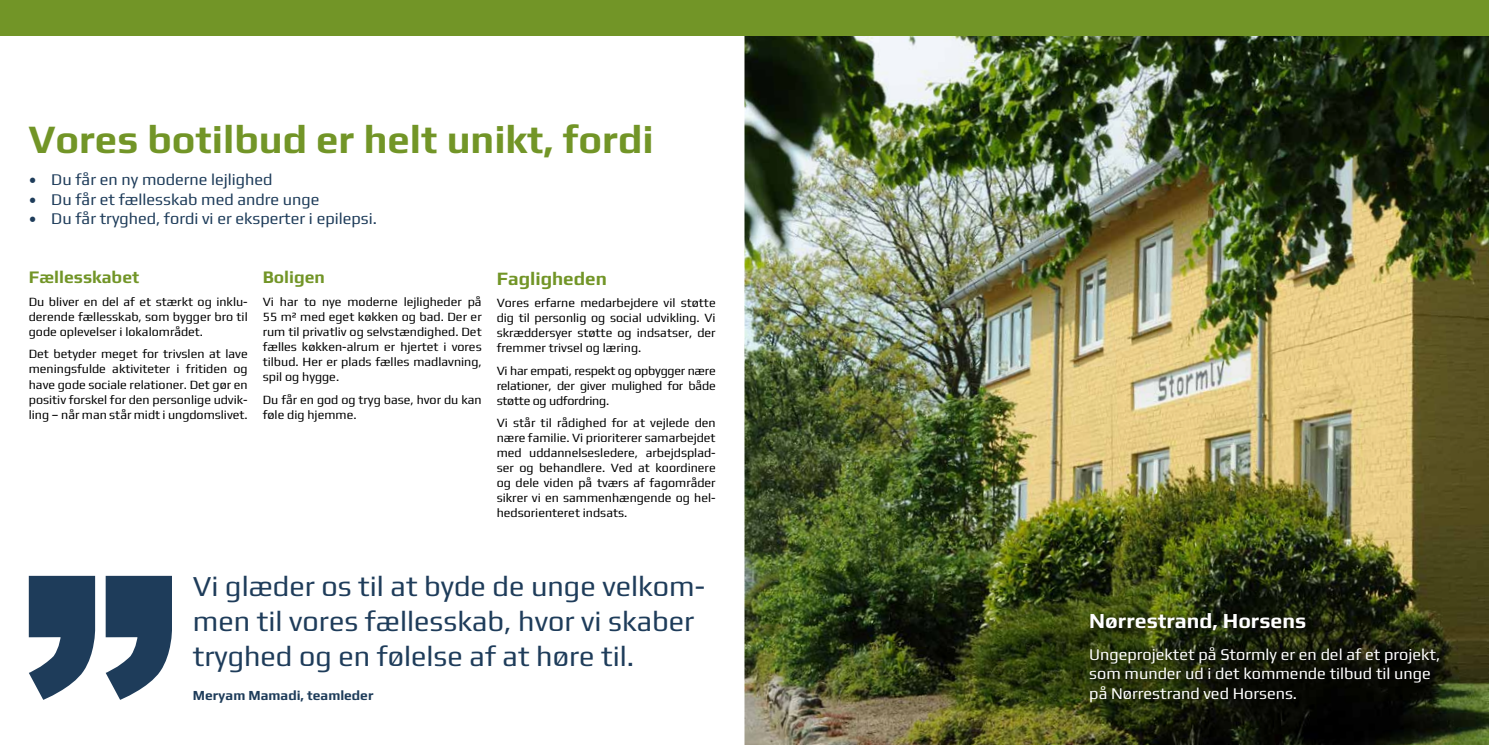
<style>
.page{position:relative;width:1489px;height:745px;background:#fff}
.page>*{position:absolute;margin:0;border:0;box-sizing:border-box;transform-origin:0 0}
.t1{font:700 40px "Play";color:#729527}
.t2{font:28.75px/34.5px "Play";color:#1e3c5a}
.t3{font:700 21.25px "Play";color:#fff}
.t4{font:700 18.75px "Play";color:#729527}
.t5{font:700 17.5px "Play";color:#729527}
.t6{font:16.25px/19.5px "Play";color:#fff}
.t7{font:16.25px "Play";color:#1e3c5a}
.t8{font:700 13.75px "Play";color:#1e3c5a}
.t9{font:12.5px/15px "Play";color:#000;text-align:justify}
</style>
<div class="page">
<img style="left:744px;top:35px;width:744px;height:709px">
<div style="left:0;top:0;width:1488px;height:35px;background:#729527"></div>
<div style="left:1085px;top:609px;width:362px;height:101px;background:#000;opacity:.75"></div>
<svg style="left:29px;top:575px;width:66px;height:124px"></svg>
<svg style="left:106px;top:575px;width:66px;height:124px"></svg>
<h1 class="t1" style="left:29px;top:124px;width:626px">Vores botilbud er helt unikt, fordi</h1>
<h3 class="t7" style="left:29px;top:173px;width:245px">• Du får en ny moderne lejlighed</h3>
<h3 class="t7" style="left:29px;top:192px;width:292px">• Du får et fællesskab med andre unge</h3>
<h3 class="t7" style="left:29px;top:212px;width:349px">• Du får tryghed, fordi vi er eksperter i epilepsi.</h3>
<h3 class="t5" style="left:29px;top:271px;width:112px">Fællesskabet</h3>
<p class="t9" style="left:29px;top:295px;width:220px">Du bliver en del af et stærkt og inklu&shy;derende fællesskab, som bygger bro til gode oplevelser i lokalområdet.</p>
<p class="t9" style="left:29px;top:347px;width:220px">Det betyder meget for trivslen at lave meningsfulde aktiviteter i fritiden og have gode sociale relationer. Det gør en positiv forskel for den personlige udvik&shy;ling – når man står midt i ungdomslivet.</p>
<h3 class="t5" style="left:263px;top:271px;width:64px">Boligen</h3>
<p class="t9" style="left:263px;top:295px;width:220px">Vi har to nye moderne lejligheder på 55 m2 med eget køkken og bad. Der er rum til privatliv og selvstændighed. Det fælles køkken-alrum er hjertet i vores tilbud. Her er plads fælles madlavning, spil og hygge.</p>
<p class="t9" style="left:263px;top:392px;width:220px">Du får en god og tryg base, hvor du kan føle dig hjemme.</p>
<h3 class="t4" style="left:496px;top:271px;width:112px">Fagligheden</h3>
<p class="t9" style="left:496px;top:296px;width:220px">Vores erfarne medarbejdere vil støtte dig til personlig og social udvikling. Vi skræddersyer støtte og indsatser, der fremmer trivsel og læring.</p>
<p class="t9" style="left:496px;top:363px;width:220px">Vi har empati, respekt og opbygger nære relationer, der giver mulighed for både støtte og udfordring.</p>
<p class="t9" style="left:496px;top:416px;width:220px">Vi står til rådighed for at vejlede den nære familie. Vi prioriterer samarbejdet med uddannelsesledere, arbejdsplad&shy;ser og behandlere. Ved at koordinere og dele viden på tværs af fagområder sikrer vi en sammenhængende og hel&shy;hedsorienteret indsats.</p>
<h2 class="t2" style="left:193px;top:571px;width:514px">Vi glæder os til at byde de unge velkom&shy;men til vores fællesskab, hvor vi skaber tryghed og en følelse af at høre til.</h2>
<p class="t8" style="left:193px;top:690px;width:182px">Meryam Mamadi, teamleder</p>
<h3 class="t3" style="left:1089px;top:613px;width:218px">Nørrestrand, Horsens</h3>
<h3 class="t6" style="left:1089px;top:645px;width:352px">Ungeprojektet på Stormly er en del af et projekt, som munder ud i det kommende tilbud til unge på Nørrestrand ved Horsens.</h3>
</div>
